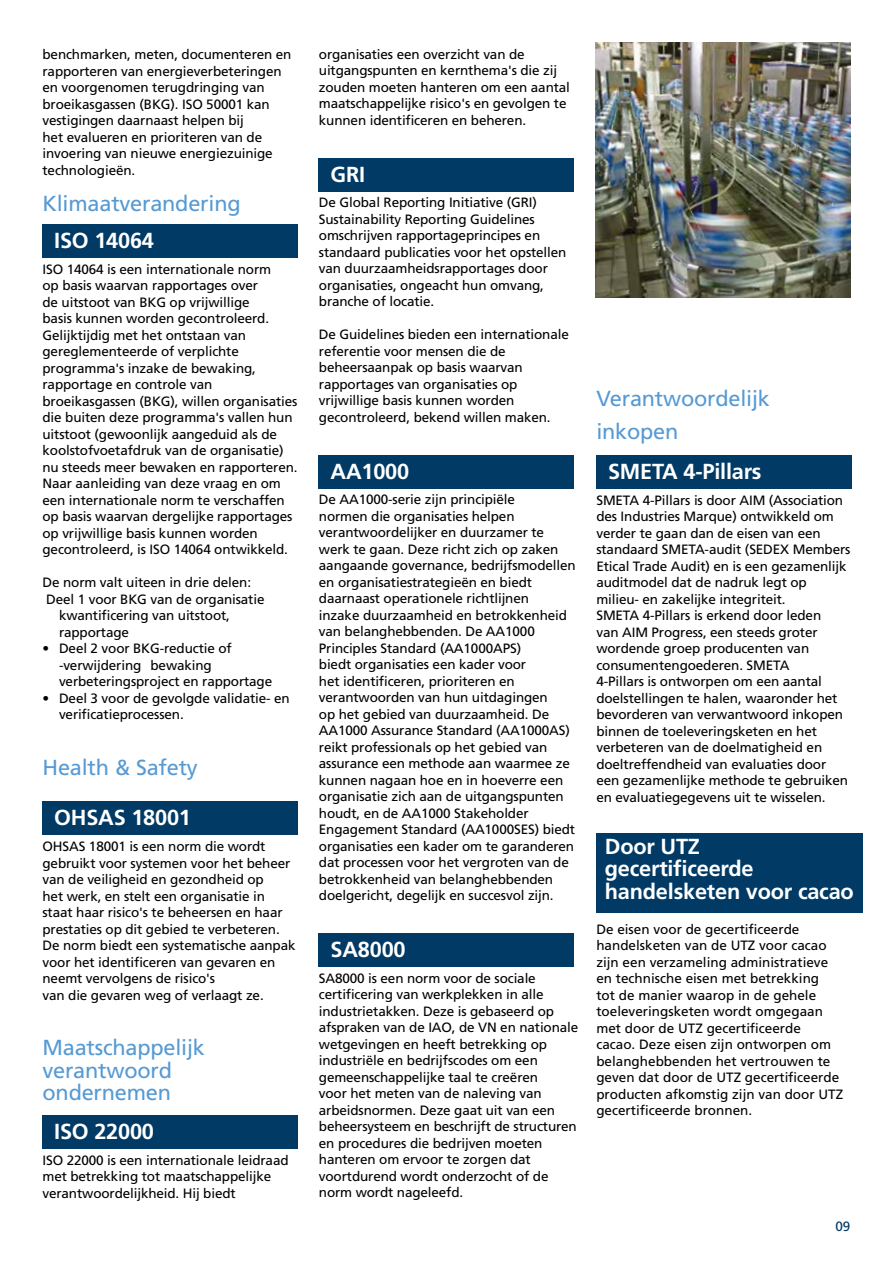
<style>
.page{position:relative;width:893px;height:1263px;background:#fff}
.page>*{position:absolute;margin:0;border:0;box-sizing:border-box;transform-origin:0 0}
.t1{font:700 21.75px/22.5px "Frutiger LT Pro";letter-spacing:-.01em;color:#fff}
.t2{font:21.75px/22.5px "Frutiger LT Pro";letter-spacing:-.01em;color:#569ad4}
.t3{font:13.5px/16.5px "Frutiger LT Pro";letter-spacing:-.01em;color:#000}
.t4{font:13.5px "Frutiger LT Pro";color:#003a65}
</style>
<div class="page">
<div style="left:43px;top:224px;width:255px;height:33px;background:#003a65"></div>
<div style="left:43px;top:802px;width:255px;height:33px;background:#003a65"></div>
<div style="left:43px;top:1115px;width:255px;height:33px;background:#003a65"></div>
<div style="left:319px;top:455px;width:255px;height:33px;background:#003a65"></div>
<div style="left:319px;top:158px;width:255px;height:33px;background:#003a65"></div>
<div style="left:319px;top:934px;width:255px;height:33px;background:#003a65"></div>
<div style="left:596px;top:455px;width:255px;height:33px;background:#003a65"></div>
<div style="left:596px;top:833px;width:267px;height:80px;background:#003a65"></div>
<img style="left:595px;top:43px;width:255px;height:255px">
<p class="t3" style="left:43px;top:46px;width:250px">benchmarken, meten, documenteren en rapporteren van energieverbeteringen en voorgenomen terugdringing van broeikasgassen (BKG). ISO 50001 kan vestigingen daarnaast helpen bij<br>het evalueren en prioriteren van de invoering van nieuwe energiezuinige technologieën.</p>
<h1 class="t2" style="left:43px;top:192px;width:200px">Klimaatverandering</h1>
<h1 class="t1" style="left:54px;top:229px;width:101px">ISO 14064</h1>
<p class="t3" style="left:43px;top:261px;width:257px">ISO 14064 is een internationale norm<br>op basis waarvan rapportages over<br>de uitstoot van BKG op vrijwillige<br>basis kunnen worden gecontroleerd.<br>Gelijktijdig met het ontstaan van gereglementeerde of verplichte programma's inzake de bewaking, rapportage en controle van broeikasgassen (BKG), willen organisaties die buiten deze programma's vallen hun uitstoot (gewoonlijk aangeduid als de koolstofvoetafdruk van de organisatie) nu steeds meer bewaken en rapporteren.<br>Naar aanleiding van deze vraag en om een internationale norm te verschaffen op basis waarvan dergelijke rapportages op vrijwillige basis kunnen worden gecontroleerd, is ISO 14064 ontwikkeld.</p>
<p class="t3" style="left:43px;top:574px;width:210px">De norm valt uiteen in drie delen:</p>
<p class="t3" style="left:46px;top:591px;width:220px">Deel 1 voor BKG van de organisatie</p>
<p class="t3" style="left:59px;top:607px;width:173px">kwantificering van uitstoot,</p>
<p class="t3" style="left:59px;top:624px;width:72px">rapportage</p>
<p class="t3" style="left:59px;top:640px;width:215px;text-indent:-16px">• Deel 2 voor BKG-reductie of -verwijdering bewaking verbeteringsproject en rapportage</p>
<p class="t3" style="left:59px;top:690px;width:232px;text-indent:-16px">• Deel 3 voor de gevolgde validatie- en verificatieprocessen.</p>
<h1 class="t2" style="left:43px;top:756px;width:157px">Health &amp; Safety</h1>
<h1 class="t1" style="left:54px;top:807px;width:138px">OHSAS 18001</h1>
<p class="t3" style="left:43px;top:838px;width:255px">OHSAS 18001 is een norm die wordt gebruikt voor systemen voor het beheer van de veiligheid en gezondheid op<br>het werk, en stelt een organisatie in staat haar risico's te beheersen en haar prestaties op dit gebied te verbeteren.<br>De norm biedt een systematische aanpak voor het identificeren van gevaren en neemt vervolgens de risico's<br>van die gevaren weg of verlaagt ze.</p>
<h1 class="t2" style="left:43px;top:1036px;width:164px">Maatschappelijk verantwoord ondernemen</h1>
<h1 class="t1" style="left:54px;top:1120px;width:101px">ISO 22000</h1>
<p class="t3" style="left:43px;top:1152px;width:248px">ISO 22000 is een internationale leidraad met betrekking tot maatschappelijke verantwoordelijkheid. Hij biedt</p>
<p class="t3" style="left:319px;top:46px;width:253px">organisaties een overzicht van de uitgangspunten en kernthema's die zij zouden moeten hanteren om een aantal maatschappelijke risico's en gevolgen te kunnen identificeren en beheren.</p>
<h1 class="t1" style="left:331px;top:163px;width:36px">GRI</h1>
<p class="t3" style="left:319px;top:195px;width:249px">De Global Reporting Initiative (GRI)<br>Sustainability Reporting Guidelines omschrijven rapportageprincipes en standaard publicaties voor het opstellen van duurzaamheidsrapportages door organisaties, ongeacht hun omvang, branche of locatie.</p>
<p class="t3" style="left:319px;top:327px;width:251px">De Guidelines bieden een internationale referentie voor mensen die de beheersaanpak op basis waarvan rapportages van organisaties op vrijwillige basis kunnen worden gecontroleerd, bekend willen maken.</p>
<h1 class="t1" style="left:331px;top:460px;width:80px">AA1000</h1>
<p class="t3" style="left:319px;top:492px;width:258px">De AA1000-serie zijn principiële<br>normen die organisaties helpen verantwoordelijker en duurzamer te werk te gaan. Deze richt zich op zaken aangaande governance, bedrijfsmodellen en organisatiestrategieën en biedt daarnaast operationele richtlijnen<br>inzake duurzaamheid en betrokkenheid van belanghebbenden. De AA1000<br>Principles Standard (AA1000APS)<br>biedt organisaties een kader voor<br>het identificeren, prioriteren en verantwoorden van hun uitdagingen<br>op het gebied van duurzaamheid. De AA1000 Assurance Standard (AA1000AS) reikt professionals op het gebied van assurance een methode aan waarmee ze kunnen nagaan hoe en in hoeverre een organisatie zich aan de uitgangspunten houdt, en de AA1000 Stakeholder Engagement Standard (AA1000SES) biedt organisaties een kader om te garanderen dat processen voor het vergroten van de betrokkenheid van belanghebbenden doelgericht, degelijk en succesvol zijn.</p>
<h1 class="t1" style="left:331px;top:939px;width:77px">SA8000</h1>
<p class="t3" style="left:319px;top:970px;width:261px">SA8000 is een norm voor de sociale certificering van werkplekken in alle industrietakken. Deze is gebaseerd op afspraken van de IAO, de VN en nationale wetgevingen en heeft betrekking op industriële en bedrijfscodes om een gemeenschappelijke taal te creëren<br>voor het meten van de naleving van arbeidsnormen. Deze gaat uit van een beheersysteem en beschrijft de structuren en procedures die bedrijven moeten hanteren om ervoor te zorgen dat voortdurend wordt onderzocht of de norm wordt nageleefd.</p>
<h1 class="t2" style="left:596px;top:382px;width:175px;line-height:33px">Verantwoordelijk inkopen</h1>
<h1 class="t1" style="left:608px;top:460px;width:155px">SMETA 4-Pillars</h1>
<p class="t3" style="left:596px;top:492px;width:256px">SMETA 4-Pillars is door AIM (Association des Industries Marque) ontwikkeld om verder te gaan dan de eisen van een standaard SMETA-audit (SEDEX Members Etical Trade Audit) en is een gezamenlijk auditmodel dat de nadruk legt op milieu- en zakelijke integriteit.<br>SMETA 4-Pillars is erkend door leden<br>van AIM Progress, een steeds groter wordende groep producenten van consumentengoederen. SMETA<br>4-Pillars is ontworpen om een aantal doelstellingen te halen, waaronder het bevorderen van verwantwoord inkopen binnen de toeleveringsketen en het verbeteren van de doelmatigheid en doeltreffendheid van evaluaties door een gezamenlijke methode te gebruiken en evaluatiegegevens uit te wisselen.</p>
<h1 class="t1" style="left:605px;top:835px;width:251px">Door UTZ gecertificeerde handelsketen voor cacao</h1>
<p class="t3" style="left:596px;top:921px;width:248px">De eisen voor de gecertificeerde handelsketen van de UTZ voor cacao zijn een verzameling administratieve en technische eisen met betrekking<br>tot de manier waarop in de gehele toeleveringsketen wordt omgegaan met door de UTZ gecertificeerde cacao. Deze eisen zijn ontworpen om belanghebbenden het vertrouwen te geven dat door de UTZ gecertificeerde producten afkomstig zijn van door UTZ gecertificeerde bronnen.</p>
<p class="t4" style="left:835px;top:1218px;width:17px">09</p>
</div>
